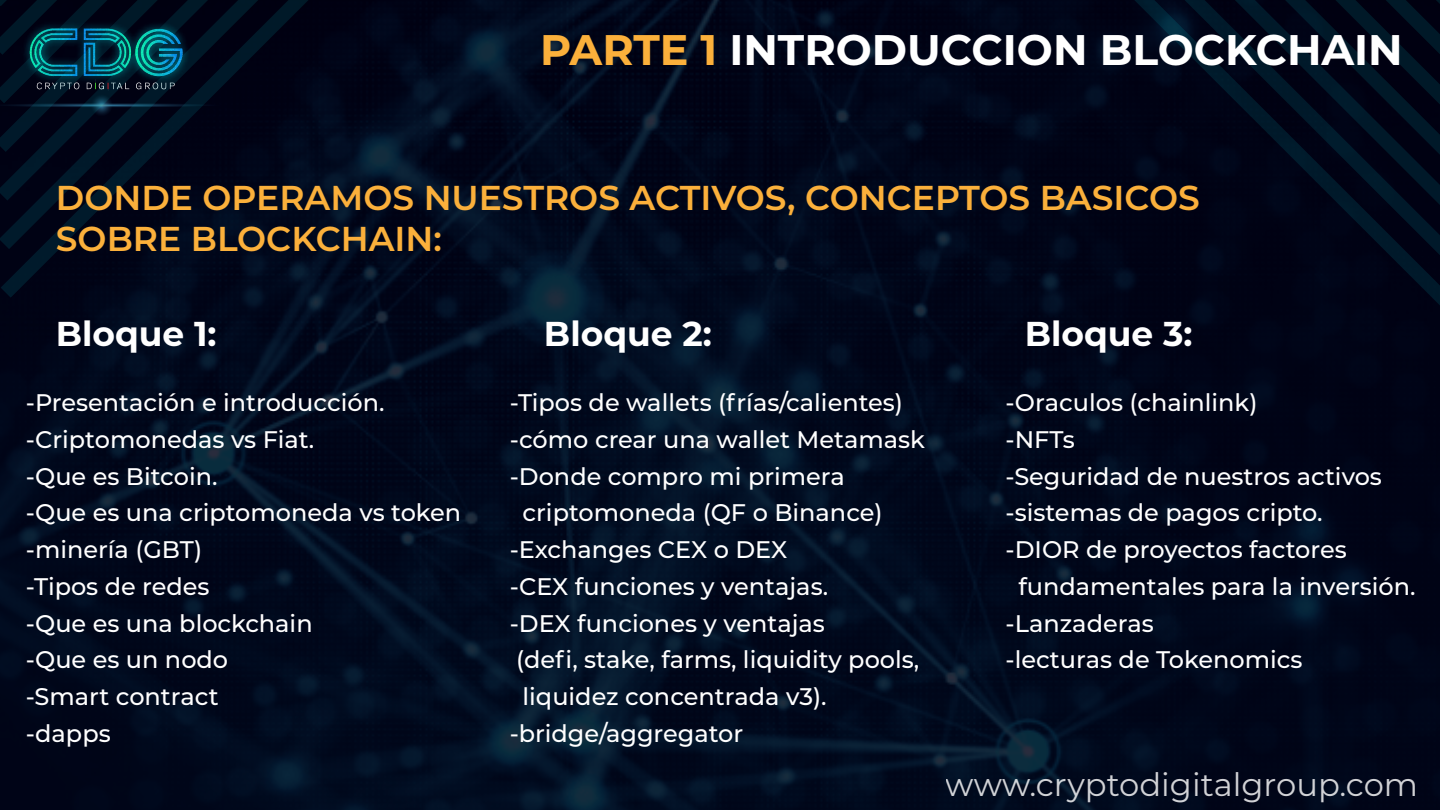
<style>
.page{position:relative;width:1440px;height:810px;background:#fff}
.page>*{position:absolute;margin:0;border:0;box-sizing:border-box;transform-origin:0 0}
.t1{font:700 42.75px "Montserrat";color:#fff}
.t2{font:600 34.5px/41.4px "Montserrat";color:#fbb03b}
.t3{font:700 34.5px "Montserrat";color:#fff}
.t4{font:32.25px "Montserrat";color:#fff}
.t5{font:500 24px/36.8px "Montserrat";color:#fff}
.s1{color:#fbb03b}
</style>
<div class="page">
<img style="left:0;top:0;width:1440px;height:810px">
<svg style="left:1px;top:0;width:326px;height:298px;background:#00071a"></svg>
<svg style="left:0;top:0;width:278px;height:249px;background:#000719"></svg>
<svg style="left:0;top:0;width:229px;height:201px;background:#011728"></svg>
<svg style="left:1128px;top:0;width:312px;height:310px;background:#000417"></svg>
<svg style="left:1177px;top:0;width:263px;height:261px;background:#000618"></svg>
<svg style="left:1226px;top:0;width:214px;height:213px;background:#000a1b"></svg>
<h1 class="t1" style="left:540px;top:19px;width:864px"><span class="s1">PARTE 1</span> INTRODUCCION BLOCKCHAIN</h1>
<h2 class="t2" style="left:56px;top:175px;width:1145px">DONDE OPERAMOS NUESTROS ACTIVOS, CONCEPTOS BASICOS<br>SOBRE BLOCKCHAIN:</h2>
<h2 class="t3" style="left:56px;top:309px;width:162px">Bloque 1:</h2>
<h2 class="t3" style="left:544px;top:309px;width:169px">Bloque 2:</h2>
<h2 class="t3" style="left:1025px;top:309px;width:169px">Bloque 3:</h2>
<p class="t5" style="left:26px;top:383px;width:437px">-Presentación e introducción. -Criptomonedas vs Fiat.<br>-Que es Bitcoin.<br>-Que es una criptomoneda vs token -minería (GBT)<br>-Tipos de redes<br>-Que es una blockchain<br>-Que es un nodo<br>-Smart contract<br>-dapps</p>
<p class="t5" style="left:1006px;top:383px;width:253px">-Oraculos (chainlink)</p>
<p class="t5" style="left:510px;top:383px;width:395px">-Tipos de wallets (frías/calientes)</p>
<p class="t5" style="left:510px;top:420px;width:417px">-cómo crear una wallet Metamask</p>
<p class="t5" style="left:510px;top:457px;width:337px">-Donde compro mi primera</p>
<p class="t5" style="left:523px;top:493px;width:362px">criptomoneda (QF o Binance)</p>
<p class="t5" style="left:510px;top:530px;width:279px">-Exchanges CEX o DEX</p>
<p class="t5" style="left:510px;top:567px;width:320px">-CEX funciones y ventajas.</p>
<p class="t5" style="left:510px;top:604px;width:317px">-DEX funciones y ventajas</p>
<p class="t5" style="left:516px;top:640px;width:405px">(defi, stake, farms, liquidity pools,</p>
<p class="t5" style="left:523px;top:677px;width:306px">liquidez concentrada v3).</p>
<p class="t5" style="left:510px;top:714px;width:235px">-bridge/aggregator</p>
<p class="t5" style="left:1006px;top:420px;width:71px">-NFTs</p>
<p class="t5" style="left:1006px;top:457px;width:378px">-Seguridad de nuestros activos</p>
<p class="t5" style="left:1006px;top:494px;width:319px">-sistemas de pagos cripto.</p>
<p class="t5" style="left:1006px;top:530px;width:343px">-DIOR de proyectos factores</p>
<p class="t5" style="left:1018px;top:567px;width:399px">fundamentales para la inversión.</p>
<p class="t5" style="left:1006px;top:604px;width:150px">-Lanzaderas</p>
<p class="t5" style="left:1006px;top:641px;width:299px">-lecturas de Tokenomics</p>
<h3 class="t4" style="left:946px;top:762px;width:474px">www.cryptodigitalgroup.com</h3>
</div>
